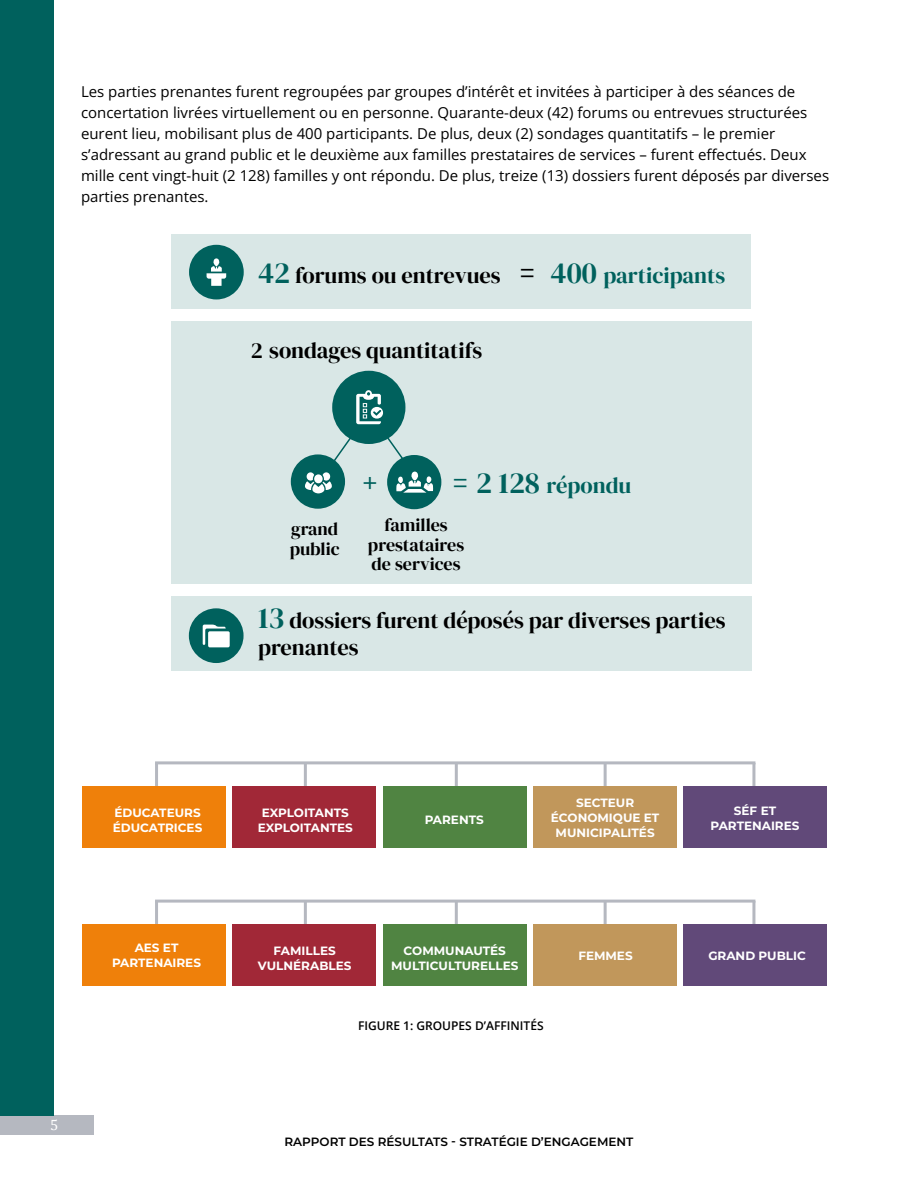
<style>
.page{position:relative;width:918px;height:1188px;background:#fff}
.page>*{position:absolute;margin:0;border:0;box-sizing:border-box;transform-origin:0 0}
.t1{font:28.5px "Montserrat";color:#00615d}
.t2{font:22.5px/27px "DM Serif Display";color:#000}
.t3{font:22.5px "DM Serif Display";color:#00615d}
.t4{font:18px/19.5px "DM Serif Display";color:#000}
.t5{font:15px/21px "Open Sans";color:#000}
.t6{font:15px "Cambria";color:#fff}
.t7{font:700 12px/15px "Montserrat";color:#fff;text-align:center}
.t8{font:600 12px "Montserrat";color:#000}
.t9{font:600 12px "Open Sans";color:#000}
.s1{font-size:30px;color:#00615d}
.s2{font-family:"Montserrat";font-size:28.5px}
.s3{color:#00615d}
.s4{font-size:30px}
</style>
<div class="page">
<div style="left:0;top:1115px;width:94px;height:20px;background:#b5b8c0"></div>
<div style="left:171px;top:321px;width:581px;height:262px;background:#d9e7e6"></div>
<div style="left:0;top:0;width:54px;height:1115px;background:#00615d"></div>
<div style="left:171px;top:234px;width:580px;height:75px;background:#d9e7e6"></div>
<div style="left:189px;top:245px;width:55px;height:54px;background:#00615d;border-radius:50%"></div>
<svg style="left:207px;top:258px;width:19px;height:28px"></svg>
<div style="left:291px;top:454px;width:54px;height:55px;background:#00615d;border-radius:50%"></div>
<svg style="left:305px;top:472px;width:27px;height:21px"></svg>
<div style="left:314px;top:474px;width:9px;height:9px;background:#fff;border-radius:50%"></div>
<div style="left:387px;top:455px;width:54px;height:54px;background:#00615d;border-radius:50%"></div>
<svg style="left:396px;top:472px;width:37px;height:21px"></svg>
<div style="left:332px;top:371px;width:73px;height:73px;background:#00615d;border-radius:50%"></div>
<svg style="left:356px;top:390px;width:27px;height:34px"></svg>
<div style="left:171px;top:596px;width:581px;height:75px;background:#d9e7e6"></div>
<div style="left:189px;top:608px;width:55px;height:55px;background:#00615d;border-radius:50%"></div>
<svg style="left:203px;top:625px;width:27px;height:22px"></svg>
<svg style="left:332px;top:435px;width:21px;height:28px"></svg>
<svg style="left:385px;top:435px;width:21px;height:28px"></svg>
<hr style="left:155px;top:763px;width:3px;height:23px;background:#b5b8c0">
<hr style="left:304px;top:763px;width:3px;height:23px;background:#b5b8c0">
<hr style="left:455px;top:763px;width:3px;height:23px;background:#b5b8c0">
<hr style="left:604px;top:763px;width:3px;height:23px;background:#b5b8c0">
<hr style="left:752px;top:763px;width:3px;height:23px;background:#b5b8c0">
<hr style="left:155px;top:761px;width:600px;height:3px;background:#b5b8c0">
<div style="left:82px;top:786px;width:144px;height:62px;background:#ef800a"></div>
<div style="left:233px;top:786px;width:143px;height:62px;background:#a12837"></div>
<div style="left:383px;top:786px;width:143px;height:62px;background:#508442"></div>
<div style="left:533px;top:786px;width:144px;height:62px;background:#c1975b"></div>
<div style="left:684px;top:786px;width:143px;height:62px;background:#614979"></div>
<hr style="left:155px;top:901px;width:3px;height:23px;background:#b5b8c0">
<hr style="left:304px;top:901px;width:3px;height:23px;background:#b5b8c0">
<hr style="left:455px;top:901px;width:3px;height:23px;background:#b5b8c0">
<hr style="left:604px;top:901px;width:3px;height:23px;background:#b5b8c0">
<hr style="left:752px;top:901px;width:3px;height:23px;background:#b5b8c0">
<hr style="left:155px;top:900px;width:600px;height:3px;background:#b5b8c0">
<div style="left:82px;top:924px;width:144px;height:62px;background:#ef800a"></div>
<div style="left:233px;top:924px;width:143px;height:62px;background:#a12837"></div>
<div style="left:383px;top:924px;width:143px;height:62px;background:#508442"></div>
<div style="left:533px;top:924px;width:144px;height:62px;background:#c1975b"></div>
<div style="left:684px;top:924px;width:143px;height:62px;background:#614979"></div>
<p class="t5" style="left:81px;top:81px;width:750px">Les parties prenantes furent regroupées par groupes d’intérêt et invitées à participer à des séances de concertation livrées virtuellement ou en personne. Quarante-deux (42) forums ou entrevues structurées eurent lieu, mobilisant plus de 400 participants. De plus, deux (2) sondages quantitatifs – le premier s’adressant au grand public et le deuxième aux familles prestataires de services – furent effectués. Deux mille cent vingt-huit (2 128) familles y ont répondu. De plus, treize (13) dossiers furent déposés par diverses parties prenantes.</p>
<h2 class="t2" style="left:258px;top:262px;width:469px"><span class="s1">42</span> forums ou entrevues <span class="s2">=</span> <span class="s1">400</span> <span class="s3">participants</span></h2>
<h2 class="t2" style="left:251px;top:337px;width:233px">2 sondages quantitatifs</h2>
<h1 class="t1" style="left:362px;top:463px;width:18px">+</h1>
<h2 class="t3" style="left:452px;top:473px;width:181px"><span class="s2">=</span> <span class="s4">2 128</span> répondu</h2>
<p class="t4" style="left:290px;top:520px;width:52px">grand public</p>
<p class="t4" style="left:368px;top:516px;width:98px;text-align:center">familles prestataires de services</p>
<h2 class="t2" style="left:258px;top:608px;width:469px"><span class="s1">13</span> dossiers furent déposés par diverses parties prenantes</h2>
<p class="t6" style="left:50px;top:1116px;width:10px">5</p>
<p class="t7" style="left:113px;top:804px;width:91px;text-align:left">ÉDUCATEURS<br>ÉDUCATRICES</p>
<p class="t7" style="left:258px;top:804px;width:97px">EXPLOITANTS<br>EXPLOITANTES</p>
<p class="t7" style="left:425px;top:812px;width:61px">PARENTS</p>
<p class="t7" style="left:551px;top:795px;width:110px">SECTEUR<br>ÉCONOMIQUE ET<br>MUNICIPALITÉS</p>
<p class="t7" style="left:711px;top:803px;width:90px">SÉF ET<br>PARTENAIRES</p>
<p class="t7" style="left:112px;top:939px;width:90px">AES ET<br>PARTENAIRES</p>
<p class="t7" style="left:258px;top:942px;width:95px">FAMILLES<br>VULNÉRABLES</p>
<p class="t7" style="left:391px;top:942px;width:129px">COMMUNAUTÉS<br>MULTICULTURELLES</p>
<p class="t7" style="left:578px;top:948px;width:56px">FEMMES</p>
<p class="t7" style="left:708px;top:948px;width:99px">GRAND PUBLIC</p>
<p class="t9" style="left:358px;top:1017px;width:187px">FIGURE 1: GROUPES D’AFFINITÉS</p>
<p class="t8" style="left:285px;top:1133px;width:350px">RAPPORT DES RÉSULTATS - STRATÉGIE D’ENGAGEMENT</p>
</div>
